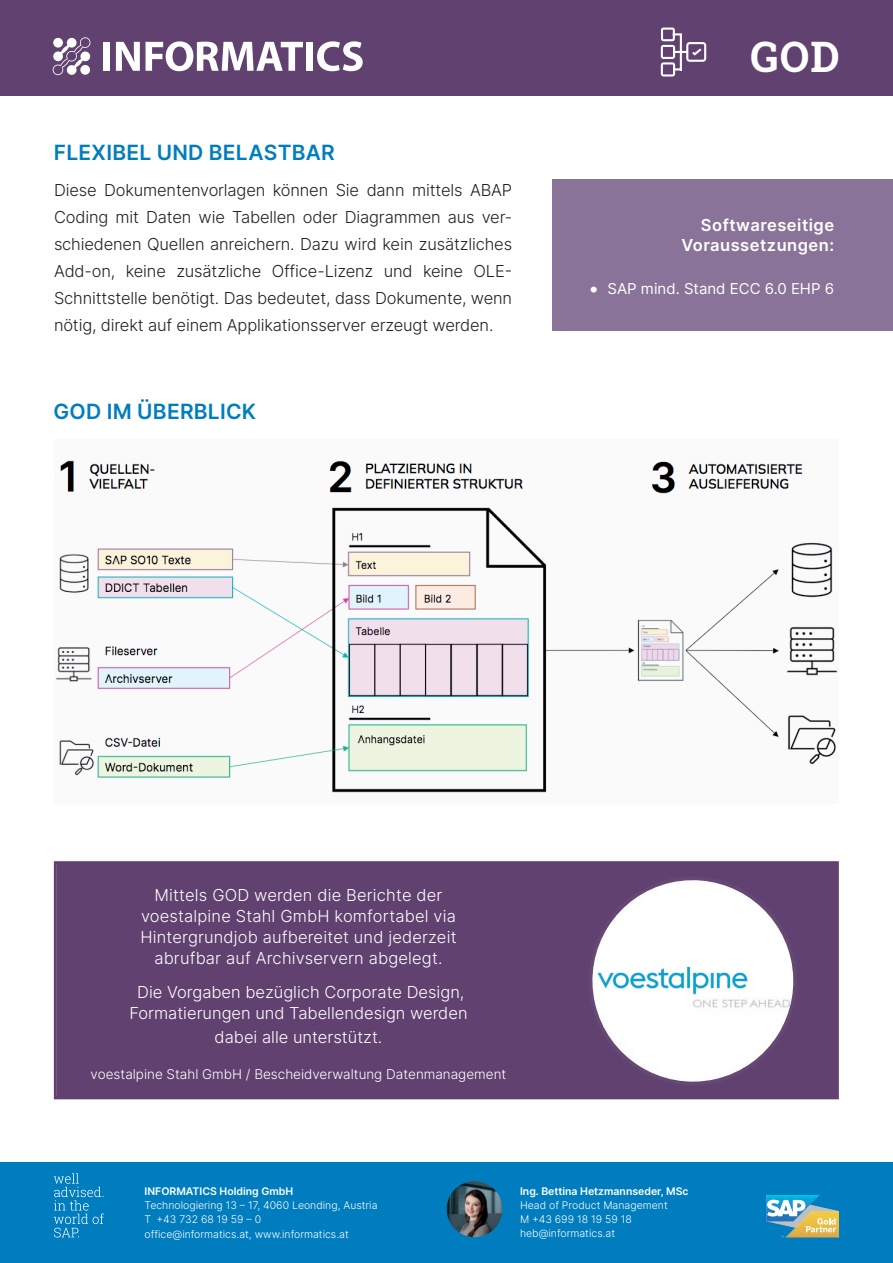
<style>
.page{position:relative;width:893px;height:1263px;background:#fff}
.page>*{position:absolute;margin:0;border:0;box-sizing:border-box;transform-origin:0 0}
.t1{font:700 42px "Roboto Slab";color:#fff}
.t2{font:600 21px "Inter";letter-spacing:.01em;color:#007dbe}
.t3{font:300 16.5px/27px "Inter";letter-spacing:-.01em;color:#231f20;text-align:justify}
.t4{font:300 16.5px/21px "Inter";letter-spacing:.01em;color:#fff;text-align:center}
.t5{font:600 16.5px/19.8px "Inter";letter-spacing:.03em;color:#fff;text-align:right}
.t6{font:15px "Inter";color:#fff}
.t7{font:300 13.5px "Inter";color:#fff}
.t8{font:300 10.5px/14.2px "Inter";color:#fff}
.t9{font:600 10.5px "Inter";color:#fff}
.s1{font-family:"Mulish";font-weight:600;font-size:16.5px}
</style>
<div class="page">
<div style="left:0;top:0;width:893px;height:96px;background:#61416f"></div>
<svg style="left:53px;top:37px;width:37px;height:38px"></svg>
<div style="left:104px;top:42px;width:6px;height:29px;background:#fff"></div>
<svg style="left:116px;top:42px;width:24px;height:29px"></svg>
<svg style="left:146px;top:41px;width:157px;height:30px"></svg>
<div style="left:306px;top:42px;width:7px;height:29px;background:#fff"></div>
<svg style="left:317px;top:41px;width:46px;height:30px"></svg>
<svg style="left:661px;top:28px;width:45px;height:49px"></svg>
<svg style="left:54px;top:861px;width:785px;height:238px;fill:#61416f"></svg>
<div style="left:57px;top:864px;width:779px;height:234px;background:#61416f"></div>
<svg style="left:592px;top:880px;width:202px;height:202px;fill:#fff"></svg>
<img style="left:55px;top:460px;width:783px;height:333px">
<div style="left:552px;top:180px;width:341px;height:151px;background:#8a7398"></div>
<div style="left:0;top:1162px;width:893px;height:101px;background:#007dbe"></div>
<svg style="left:54px;top:1173px;width:50px;height:64px"></svg>
<svg style="left:766px;top:1195px;width:73px;height:42px"></svg>
<img style="left:446px;top:1181px;width:57px;height:56px">
<p class="t2" style="left:54px;top:137px;width:282px">FLEXIBEL UND BELASTBAR</p>
<p class="t3" style="left:54px;top:176px;width:460px">Diese Dokumentenvorlagen können Sie dann mittels ABAP Coding mit Daten wie Tabellen oder Diagrammen aus ver&shy;schiedenen Quellen anreichern. Dazu wird kein zusätzliches Add-on, keine zusätzliche Office-Lizenz und keine OLE-Schnittstelle benötigt. Das bedeutet, dass Dokumente, wenn nötig, direkt auf einem Applikationsserver erzeugt werden.</p>
<p class="t2" style="left:54px;top:397px;width:204px">GOD IM ÜBERBLICK</p>
<h1 class="t1" style="left:750px;top:28px;width:91px">GOD</h1>
<p class="t5" style="left:681px;top:215px;width:154px">Softwareseitige<br>Voraussetzungen:</p>
<p class="t6" style="left:589px;top:278px;width:246px"><span class="s1">•</span> SAP mind. Stand ECC 6.0 EHP 6</p>
<p class="t4" style="left:140px;top:884px;width:318px">Mittels GOD werden die Berichte der voestalpine Stahl GmbH komfortabel via Hintergrundjob aufbereitet und jederzeit abrufbar auf Archivservern abgelegt.</p>
<p class="t4" style="left:129px;top:981px;width:340px">Die Vorgaben bezüglich Corporate Design,<br>Formatierungen und Tabellendesign werden</p>
<p class="t4" style="left:215px;top:1026px;width:169px">dabei alle unterstützt.</p>
<p class="t7" style="left:91px;top:1064px;width:417px">voestalpine Stahl GmbH / Bescheidverwaltung Datenmanagement</p>
<p class="t9" style="left:145px;top:1183px;width:150px">INFORMATICS Holding GmbH</p>
<p class="t8" style="left:145px;top:1198px;width:234px">Technologiering 13 – 17, 4060 Leonding, Austria<br>T +43 732 68 19 59 – 0<br>office@informatics.at, www.informatics.at</p>
<p class="t9" style="left:520px;top:1184px;width:170px">Ing. Bettina Hetzmannseder, MSc</p>
<p class="t8" style="left:520px;top:1197px;width:149px">Head of Product Management<br>M +43 699 18 19 59 18 heb@informatics.at</p>
</div>
